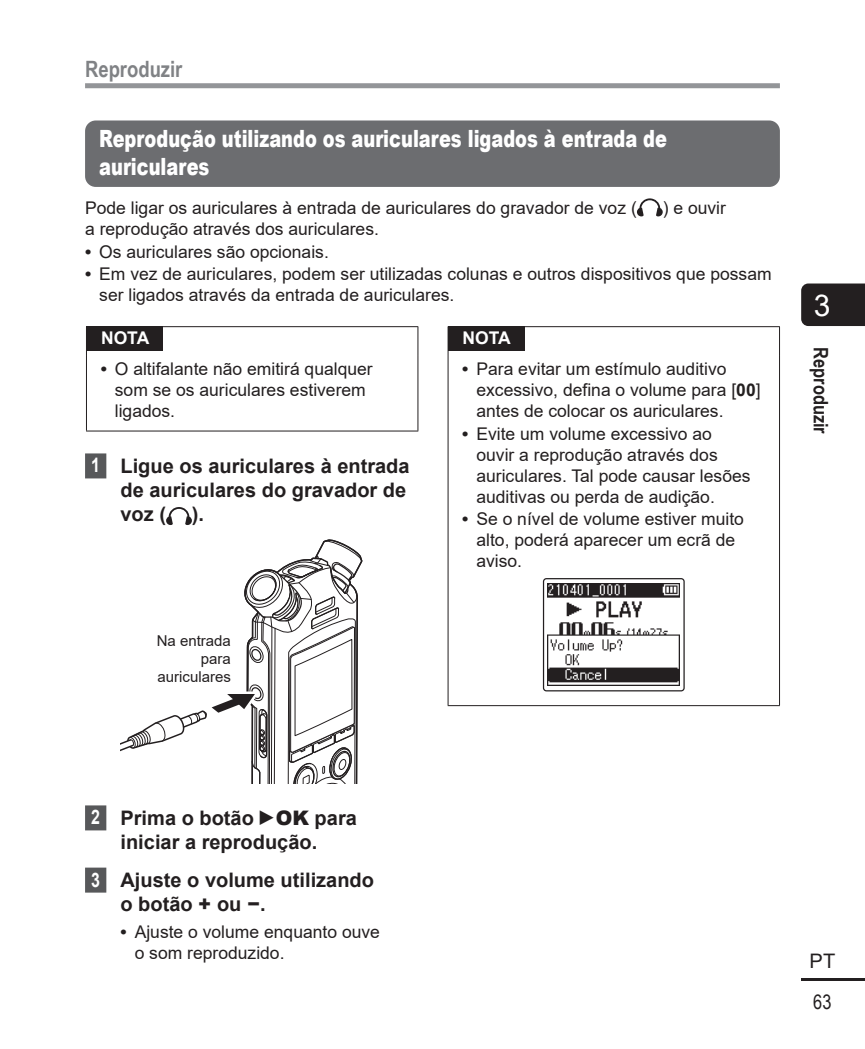
<style>
.page{position:relative;width:865px;height:1049px;background:#fff}
.page>*{position:absolute;margin:0;border:0;box-sizing:border-box;transform-origin:0 0}
.t1{font:30px "Arial";color:#fff}
.t2{font:900 23.75px/28.5px "Arial";color:#fff;scale:.75 1}
.t3{font:700 22.5px "Arial Narrow";color:#808285}
.t4{font:700 20px/24px "Arial";color:#231f20}
.t5{font:700 20px "Arial Narrow";color:#231f20}
.t6{font:20px "Arial Narrow";color:#231f20}
.t7{font:20px "Arial";color:#231f20}
.t8{font:17.5px/21px "Arial";color:#231f20}
.t9{font:700 17.5px "Arial";color:#fff}
.t10{font:15px/18px "Arial";color:#231f20;text-align:right}
.s1{font-weight:700}
.s2{color:#fff}
.s3{font-family:"AP Yakumono";font-weight:400}
.s4{font-weight:900}
</style>
<div class="page">
<hr style="left:801px;top:978px;width:64px;height:3px;background:#231f20">
<div style="left:801px;top:283px;width:64px;height:43px;background:#231f20"></div>
<div style="left:85px;top:83px;width:695px;height:5px;background:#939598"></div>
<div style="left:85px;top:120px;width:695px;height:67px;background:#6c6d70;border-radius:11px"></div>
<svg style="left:637px;top:198px;width:25px;height:18px"></svg>
<div style="left:85px;top:453px;width:21px;height:25px;background:#57585a"></div>
<div style="left:85px;top:805px;width:21px;height:25px;background:#57585a"></div>
<div style="left:85px;top:867px;width:21px;height:25px;background:#57585a"></div>
<hr style="left:86px;top:355px;width:1px;height:76px;background:#231f20">
<hr style="left:417px;top:355px;width:1px;height:76px;background:#231f20">
<hr style="left:86px;top:431px;width:332px;height:1px;background:#231f20">
<hr style="left:86px;top:326px;width:332px;height:1px;background:#231f20">
<svg style="left:417px;top:327px;width:1px;height:28px"></svg>
<div style="left:86px;top:327px;width:77px;height:24px;background:#231f20"></div>
<svg style="left:166px;top:507px;width:26px;height:18px"></svg>
<svg style="left:120px;top:539px;width:243px;height:244px"></svg>
<hr style="left:447px;top:355px;width:1px;height:350px;background:#231f20">
<hr style="left:779px;top:355px;width:1px;height:350px;background:#231f20">
<hr style="left:447px;top:705px;width:333px;height:1px;background:#231f20">
<hr style="left:447px;top:326px;width:333px;height:1px;background:#231f20">
<svg style="left:447px;top:327px;width:1px;height:28px"></svg>
<svg style="left:779px;top:327px;width:1px;height:28px"></svg>
<div style="left:448px;top:327px;width:77px;height:24px;background:#231f20"></div>
<img style="left:548px;top:583px;width:131px;height:103px">
<div style="left:543px;top:578px;width:141px;height:113px;border:1px solid #231f20;border-radius:3px"></div>
<p class="t3" style="left:85px;top:52px;width:99px">Reproduzir</p>
<h2 class="t2" style="left:99px;top:123px;width:758px">Reprodução utilizando os auriculares ligados à entrada de auriculares</h2>
<p class="t8" style="left:85px;top:197px;width:553px">Pode ligar os auriculares à entrada de auriculares do gravador de voz (</p>
<p class="t8" style="left:662px;top:197px;width:65px">) e ouvir</p>
<p class="t8" style="left:85px;top:218px;width:295px">a reprodução através dos auriculares.</p>
<p class="t8" style="left:85px;top:241px;width:245px"><span class="s1">•</span> Os auriculares são opcionais.</p>
<p class="t8" style="left:99px;top:264px;width:674px;text-indent:-14px"><span class="s1">•</span> Em vez de auriculares, podem ser utilizadas colunas e outros dispositivos que possam ser ligados através da entrada de auriculares.</p>
<p class="t9" style="left:101px;top:326px;width:50px">NOTA</p>
<p class="t8" style="left:115px;top:358px;width:259px;text-indent:-14px"><span class="s1">•</span> O altifalante não emitirá qualquer som se os auriculares estiverem ligados.</p>
<p class="t4" style="left:120px;top:454px;width:290px;text-indent:-29px"><span class="s2">1</span> Ligue os auriculares à entrada de auriculares do gravador de voz (</p>
<p class="t9" style="left:462px;top:326px;width:50px">NOTA</p>
<p class="t8" style="left:476px;top:358px;width:286px;text-indent:-14px"><span class="s1">•</span> Para evitar um estímulo auditivo excessivo, defina o volume para [<span class="s1">00</span>] antes de colocar os auriculares.</p>
<p class="t8" style="left:476px;top:423px;width:275px;text-indent:-14px"><span class="s1">•</span> Evite um volume excessivo ao ouvir a reprodução através dos auriculares. Tal pode causar lesões auditivas ou perda de audição.</p>
<p class="t8" style="left:476px;top:509px;width:269px;text-indent:-14px"><span class="s1">•</span> Se o nível de volume estiver muito alto, poderá aparecer um ecrã de aviso.</p>
<p class="t4" style="left:192px;top:502px;width:14px">).</p>
<p class="t10" style="left:157px;top:631px;width:76px">Na entrada para auriculares</p>
<h1 class="t1" style="left:814px;top:285px;width:18px">3</h1>
<p class="t5" style="left:836px;top:347px;width:88px;rotate:90deg">Reproduzir</p>
<p class="t4" style="left:91px;top:806px;width:267px;text-align:center"><span class="s2">2</span> Prima o botão <span class="s3">`</span><span class="s4">OK</span> para iniciar a reprodução.</p>
<p class="t4" style="left:120px;top:868px;width:255px;text-indent:-29px"><span class="s2">3</span> Ajuste o volume utilizando o botão <span class="s4">+</span> ou <span class="s4">−</span>.</p>
<p class="t8" style="left:135px;top:921px;width:247px;text-indent:-14px"><span class="s1">•</span> Ajuste o volume enquanto ouve o som reproduzido.</p>
<p class="t7" style="left:809px;top:947px;width:27px">PT</p>
<p class="t6" style="left:813px;top:988px;width:20px">63</p>
</div>
